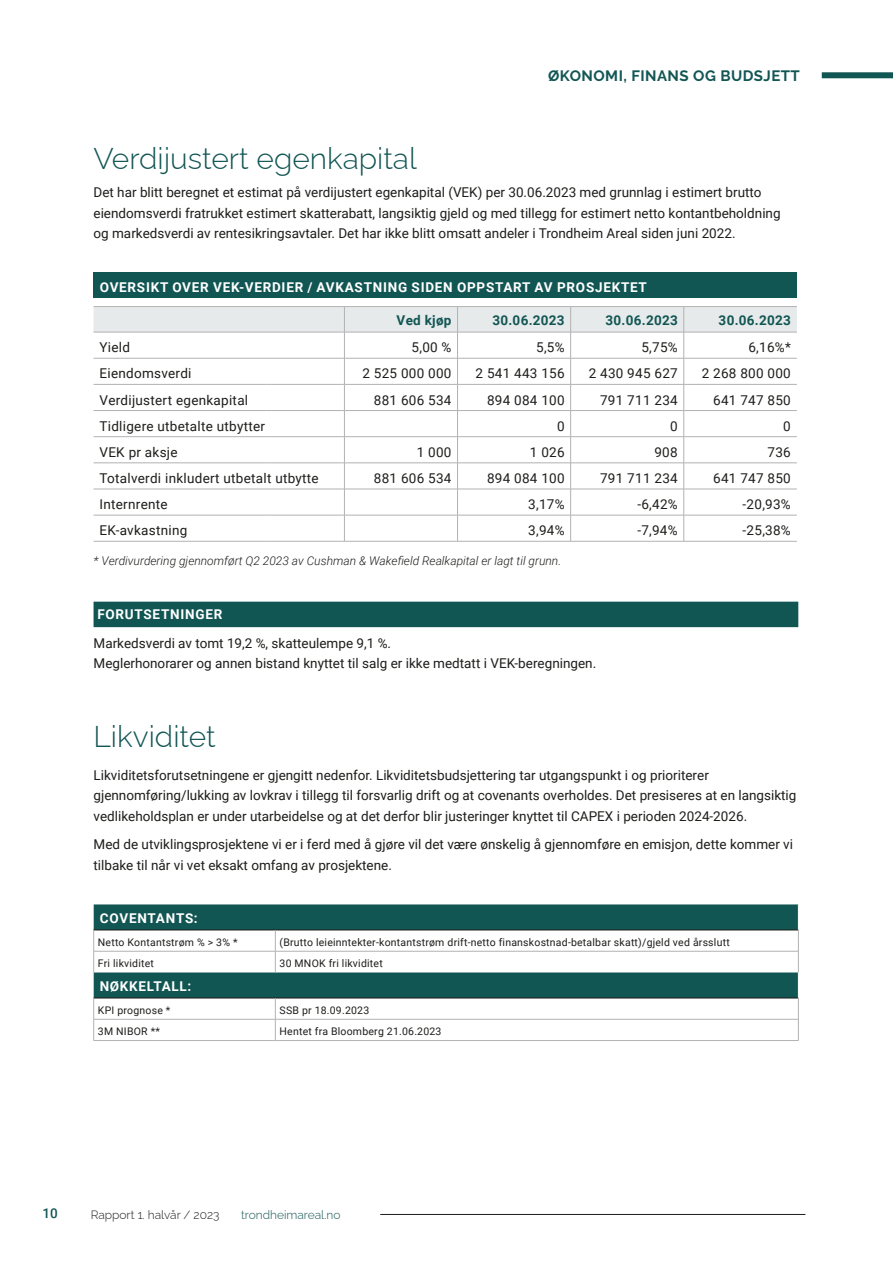
<style>
.page{position:relative;width:893px;height:1263px;background:#fff}
.page>*{position:absolute;margin:0;border:0;box-sizing:border-box;transform-origin:0 0}
.t1{font:100 30px "Raleway";color:#125654}
.t2{font:700 15px "Raleway";letter-spacing:.03em;color:#125654}
.t3{font:13.5px/20.2px "Roboto";color:#1d1d1b}
.t4{font:13.5px "Roboto";letter-spacing:.02em;color:#1d1d1b}
.t5{font:700 13.5px "Roboto";letter-spacing:.055em;color:#fff}
.t6{font:700 13.5px "Roboto";letter-spacing:.02em;color:#125654}
.t7{font:500 13.5px "Roboto";color:#125654}
.t8{font:italic 300 12px "Roboto";color:#1d1d1b}
.t9{font:100 12px "Raleway";color:#1d1d1b}
.t10{font:100 12px "Raleway";color:#125654}
.t11{font:10.5px "Roboto";letter-spacing:.02em;color:#1d1d1b}
</style>
<div class="page">
<div style="left:94px;top:602px;width:704px;height:25px;background:#125654"></div>
<div style="left:94px;top:273px;width:703px;height:25px;background:#125654"></div>
<svg style="left:94px;top:306px;width:703px;height:236px"></svg>
<hr style="left:344px;top:541px;width:114px;height:1px;background:#b3b2b2">
<hr style="left:458px;top:541px;width:113px;height:1px;background:#b3b2b2">
<hr style="left:571px;top:541px;width:113px;height:1px;background:#b3b2b2">
<hr style="left:684px;top:541px;width:113px;height:1px;background:#b3b2b2">
<svg style="left:94px;top:904px;width:704px;height:94px;fill:#125654"></svg>
<hr style="left:94px;top:930px;width:181px;height:1px;background:#1d1d1b">
<hr style="left:275px;top:930px;width:524px;height:1px;background:#1d1d1b">
<hr style="left:94px;top:998px;width:181px;height:1px;background:#1d1d1b">
<hr style="left:275px;top:998px;width:524px;height:1px;background:#1d1d1b">
<svg style="left:93px;top:930px;width:1px;height:42px"></svg>
<svg style="left:275px;top:930px;width:1px;height:42px"></svg>
<svg style="left:93px;top:998px;width:1px;height:42px"></svg>
<svg style="left:275px;top:998px;width:1px;height:42px"></svg>
<hr style="left:94px;top:1040px;width:181px;height:1px;background:#b3b2b2">
<hr style="left:275px;top:1040px;width:523px;height:1px;background:#b3b2b2">
<hr style="left:94px;top:1019px;width:181px;height:1px;background:#b3b2b2">
<hr style="left:275px;top:1019px;width:523px;height:1px;background:#b3b2b2">
<hr style="left:94px;top:951px;width:181px;height:1px;background:#b3b2b2">
<hr style="left:275px;top:951px;width:523px;height:1px;background:#b3b2b2">
<svg style="left:798px;top:904px;width:1px;height:136px"></svg>
<hr style="left:380px;top:1214px;width:425px;height:1px;background:#1d1d1b">
<div style="left:822px;top:72px;width:71px;height:6px;background:#125654"></div>
<p class="t2" style="left:548px;top:67px;width:253px">ØKONOMI, FINANS OG BUDSJETT</p>
<h1 class="t1" style="left:94px;top:134px;width:325px">Verdijustert egenkapital</h1>
<p class="t3" style="left:94px;top:182px;width:689px">Det har blitt beregnet et estimat på verdijustert egenkapital (VEK) per 30.06.2023 med grunnlag i estimert brutto eiendomsverdi fratrukket estimert skatterabatt, langsiktig gjeld og med tillegg for estimert netto kontantbeholdning og markedsverdi av rentesikringsavtaler. Det har ikke blitt omsatt andeler i Trondheim Areal siden juni 2022.</p>
<p class="t5" style="left:100px;top:277px;width:549px">OVERSIKT OVER VEK-VERDIER / AVKASTNING SIDEN OPPSTART AV PROSJEKTET</p>
<p class="t6" style="left:397px;top:311px;width:56px">Ved kjøp</p>
<p class="t6" style="left:492px;top:311px;width:74px">30.06.2023</p>
<p class="t6" style="left:605px;top:311px;width:74px">30.06.2023</p>
<p class="t6" style="left:719px;top:311px;width:74px">30.06.2023</p>
<p class="t3" style="left:100px;top:337px;width:32px">Yield</p>
<p class="t3" style="left:412px;top:337px;width:41px">5,00 %</p>
<p class="t3" style="left:536px;top:337px;width:30px">5,5%</p>
<p class="t3" style="left:641px;top:337px;width:38px">5,75%</p>
<p class="t3" style="left:748px;top:337px;width:44px">6,16%*</p>
<p class="t4" style="left:100px;top:364px;width:94px">Eiendomsverdi</p>
<p class="t4" style="left:362px;top:364px;width:91px">2 525 000 000</p>
<p class="t4" style="left:476px;top:364px;width:91px">2 541 443 156</p>
<p class="t4" style="left:589px;top:364px;width:91px">2 430 945 627</p>
<p class="t4" style="left:702px;top:364px;width:91px">2 268 800 000</p>
<p class="t4" style="left:100px;top:390px;width:150px">Verdijustert egenkapital</p>
<p class="t4" style="left:374px;top:390px;width:79px">881 606 534</p>
<p class="t4" style="left:487px;top:390px;width:79px">894 084 100</p>
<p class="t4" style="left:600px;top:390px;width:79px">791 711 234</p>
<p class="t4" style="left:713px;top:390px;width:79px">641 747 850</p>
<p class="t4" style="left:100px;top:416px;width:167px">Tidligere utbetalte utbytter</p>
<p class="t3" style="left:557px;top:415px;width:9px">0</p>
<p class="t3" style="left:670px;top:415px;width:9px">0</p>
<p class="t3" style="left:783px;top:415px;width:9px">0</p>
<p class="t4" style="left:100px;top:443px;width:80px">VEK pr aksje</p>
<p class="t3" style="left:417px;top:441px;width:36px">1 000</p>
<p class="t3" style="left:530px;top:441px;width:36px">1 026</p>
<p class="t3" style="left:654px;top:441px;width:25px">908</p>
<p class="t3" style="left:768px;top:441px;width:25px">736</p>
<p class="t4" style="left:100px;top:469px;width:221px">Totalverdi inkludert utbetalt utbytte</p>
<p class="t4" style="left:374px;top:469px;width:79px">881 606 534</p>
<p class="t4" style="left:487px;top:469px;width:79px">894 084 100</p>
<p class="t4" style="left:600px;top:469px;width:79px">791 711 234</p>
<p class="t4" style="left:713px;top:469px;width:79px">641 747 850</p>
<p class="t4" style="left:100px;top:495px;width:70px">Internrente</p>
<p class="t3" style="left:528px;top:494px;width:38px">3,17%</p>
<p class="t3" style="left:637px;top:494px;width:42px">-6,42%</p>
<p class="t3" style="left:743px;top:494px;width:50px">-20,93%</p>
<p class="t4" style="left:100px;top:521px;width:89px">EK-avkastning</p>
<p class="t3" style="left:528px;top:520px;width:38px">3,94%</p>
<p class="t3" style="left:637px;top:520px;width:42px">-7,94%</p>
<p class="t3" style="left:743px;top:520px;width:50px">-25,38%</p>
<p class="t8" style="left:94px;top:553px;width:469px">* Verdivurdering gjennomført Q2 2023 av Cushman &amp; Wakefield Realkapital er lagt til grunn.</p>
<p class="t5" style="left:97px;top:605px;width:126px">FORUTSETNINGER</p>
<p class="t3" style="left:94px;top:632px;width:504px">Markedsverdi av tomt 19,2 %, skatteulempe 9,1 %.<br>Meglerhonorarer og annen bistand knyttet til salg er ikke medtatt i VEK-beregningen.</p>
<h1 class="t1" style="left:94px;top:713px;width:124px">Likviditet</h1>
<p class="t3" style="left:94px;top:765px;width:704px">Likviditetsforutsetningene er gjengitt nedenfor. Likviditetsbudsjettering tar utgangspunkt i og prioriterer gjennomføring/lukking av lovkrav i tillegg til forsvarlig drift og at covenants overholdes. Det presiseres at en langsiktig vedlikeholdsplan er under utarbeidelse og at det derfor blir justeringer knyttet til CAPEX i perioden 2024-2026.</p>
<p class="t3" style="left:94px;top:834px;width:701px">Med de utviklingsprosjektene vi er i ferd med å gjøre vil det være ønskelig å gjennomføre en emisjon, dette kommer vi tilbake til når vi vet eksakt omfang av prosjektene.</p>
<p class="t5" style="left:100px;top:909px;width:99px">COVENTANTS:</p>
<p class="t11" style="left:98px;top:935px;width:141px">Netto Kontantstrøm % &gt; 3% *</p>
<p class="t11" style="left:280px;top:935px;width:452px">(Brutto leieinntekter-kontantstrøm drift-netto finanskostnad-betalbar skatt)/gjeld ved årsslutt</p>
<p class="t11" style="left:98px;top:956px;width:58px">Fri likviditet</p>
<p class="t11" style="left:280px;top:956px;width:105px">30 MNOK fri likviditet</p>
<p class="t5" style="left:100px;top:977px;width:93px">NØKKELTALL:</p>
<p class="t11" style="left:98px;top:1003px;width:74px">KPI prognose *</p>
<p class="t11" style="left:280px;top:1003px;width:91px">SSB pr 18.09.2023</p>
<p class="t11" style="left:98px;top:1024px;width:63px">3M NIBOR **</p>
<p class="t11" style="left:280px;top:1024px;width:163px">Hentet fra Bloomberg 21.06.2023</p>
<p class="t7" style="left:43px;top:1204px;width:17px">10</p>
<p class="t9" style="left:91px;top:1205px;width:130px">Rapport 1. halvår / 2023</p>
<p class="t10" style="left:241px;top:1205px;width:101px">trondheimareal.no</p>
</div>
